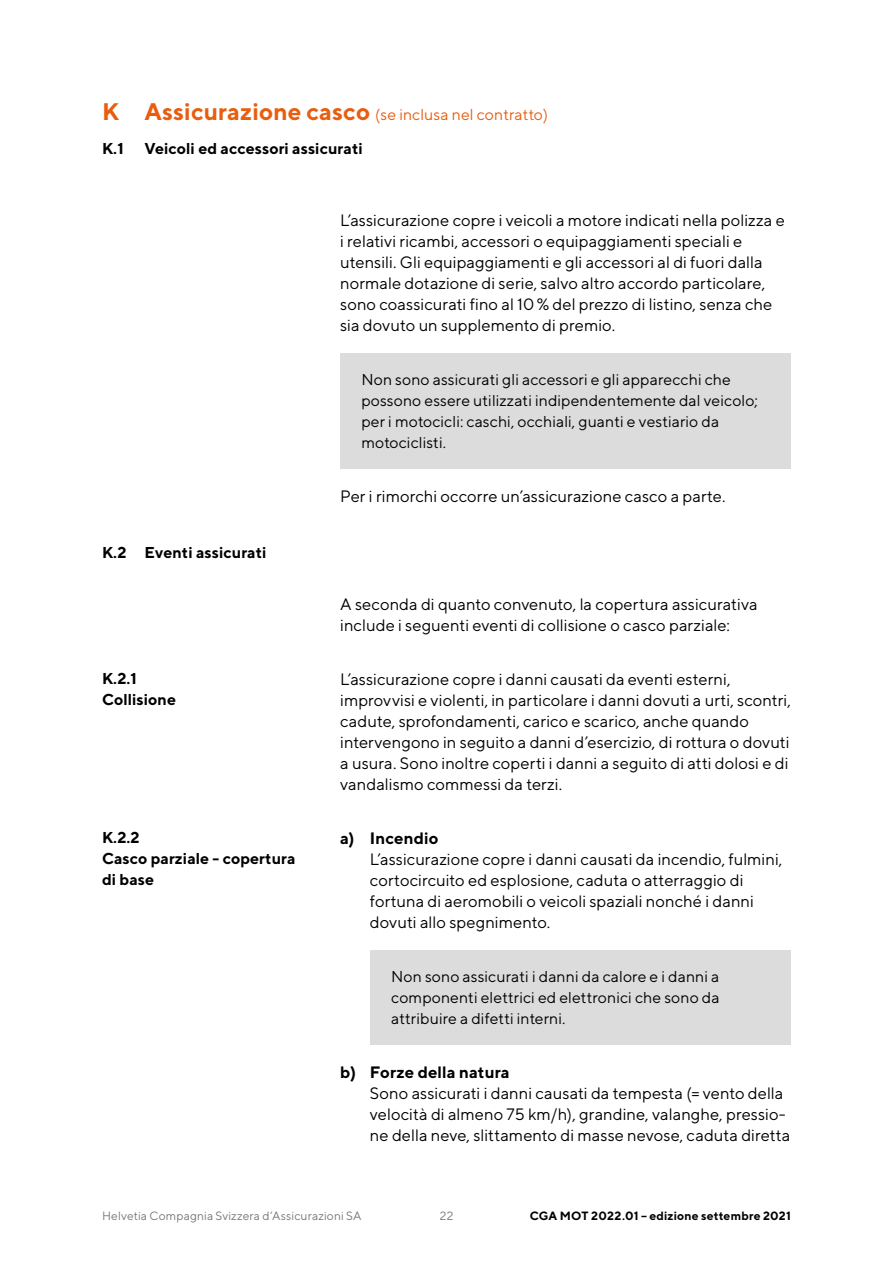
<style>
.page{position:relative;width:893px;height:1263px;background:#fff}
.page>*{position:absolute;margin:0;border:0;box-sizing:border-box;transform-origin:0 0}
.Copy_10_5_14_Regular{font:16.5px/21px "TT Norms";color:#000}
.Copy_10_5_14_Regular-2{font:15.75px/21px "TT Norms";letter-spacing:.005em;color:#000}
._02_Titel-Absatz_10{font:700 15.75px "TT Norms";letter-spacing:.005em;color:#000}
._03_Titel-Absatz_10{font:700 15.75px/21px "TT Norms";letter-spacing:.005em;color:#000}
._01_Titel-Kapitel_16{font:15.75px "TT Norms";letter-spacing:.005em;color:#e95d0f}
.t1{font:12px "TT Norms";letter-spacing:.01em;color:#787878}
.t2{font:700 12px "TT Norms";letter-spacing:.015em;color:#000}
.s1{font-weight:700;font-size:24px}
.s2{font-weight:700}
</style>
<div class="page">
<div style="left:340px;top:353px;width:451px;height:115px;background:#dcdcdc"></div>
<div style="left:370px;top:950px;width:421px;height:94px;background:#dcdcdc"></div>
<p class="_01_Titel-Kapitel_16" style="left:102px;top:104px;width:448px"><span class="s1">K Assicurazione casco</span> (se inclusa nel contratto)</p>
<p class="_02_Titel-Absatz_10" style="left:102px;top:138px;width:23px">K.1</p>
<p class="_02_Titel-Absatz_10" style="left:145px;top:138px;width:220px">Veicoli ed accessori assicurati</p>
<p class="Copy_10_5_14_Regular" style="left:340px;top:209px;width:446px">L’assicurazione copre i veicoli a motore indicati nella polizza e i relativi ricambi, accessori o equipaggiamenti speciali e utensili. Gli equipaggiamenti e gli accessori al di fuori dalla normale dotazione di serie, salvo altro accordo particolare, sono coassicurati fino al 10% del prezzo di listino, senza che sia dovuto un supplemento di premio.</p>
<p class="Copy_10_5_14_Regular-2" style="left:361px;top:369px;width:398px">Non sono assicurati gli accessori e gli apparecchi che possono essere utilizzati indipendentemente dal veicolo; per i motocicli: caschi, occhiali, guanti e vestiario da motociclisti.</p>
<p class="_02_Titel-Absatz_10" style="left:102px;top:543px;width:166px">K.2 Eventi assicurati</p>
<p class="_03_Titel-Absatz_10" style="left:102px;top:668px;width:76px">K.2.1<br>Collisione</p>
<p class="_03_Titel-Absatz_10" style="left:102px;top:827px;width:195px">K.2.2<br>Casco parziale - copertura di base</p>
<p class="Copy_10_5_14_Regular" style="left:340px;top:485px;width:387px">Per i rimorchi occorre un’assicurazione casco a parte.</p>
<p class="Copy_10_5_14_Regular" style="left:340px;top:593px;width:419px">A seconda di quanto convenuto, la copertura assicurativa include i seguenti eventi di collisione o casco parziale:</p>
<p class="Copy_10_5_14_Regular" style="left:340px;top:668px;width:452px">L’assicurazione copre i danni causati da eventi esterni, improvvisi e violenti, in particolare i danni dovuti a urti, scontri, cadute, sprofondamenti, carico e scarico, anche quando intervengono in seguito a danni d’esercizio, di rottura o dovuti a usura. Sono inoltre coperti i danni a seguito di atti dolosi e di vandalismo commessi da terzi.</p>
<p class="Copy_10_5_14_Regular" style="left:370px;top:827px;width:414px;text-indent:-30px"><span class="s2">a) Incendio<br></span>L’assicurazione copre i danni causati da incendio, fulmini, cortocircuito ed esplosione, caduta o atterraggio di fortuna di aeromobili o veicoli spaziali nonché i danni dovuti allo spegnimento.</p>
<p class="Copy_10_5_14_Regular-2" style="left:391px;top:966px;width:330px;text-align:justify">Non sono assicurati i danni da calore e i danni a componenti elettrici ed elettronici che sono da attribuire a difetti interni.</p>
<p class="Copy_10_5_14_Regular" style="left:370px;top:1061px;width:422px;text-indent:-30px"><span class="s2">b) Forze della natura<br></span>Sono assicurati i danni causati da tempesta (= vento della velocità di almeno 75 km/h), grandine, valanghe, pressio&shy;ne della neve, slittamento di masse nevose, caduta diretta</p>
<p class="t1" style="left:102px;top:1209px;width:261px">Helvetia Compagnia Svizzera d’Assicurazioni SA</p>
<p class="t1" style="left:440px;top:1209px;width:15px">22</p>
<p class="t2" style="left:530px;top:1209px;width:263px">CGA MOT 2022.01 – edizione settembre 2021</p>
</div>
